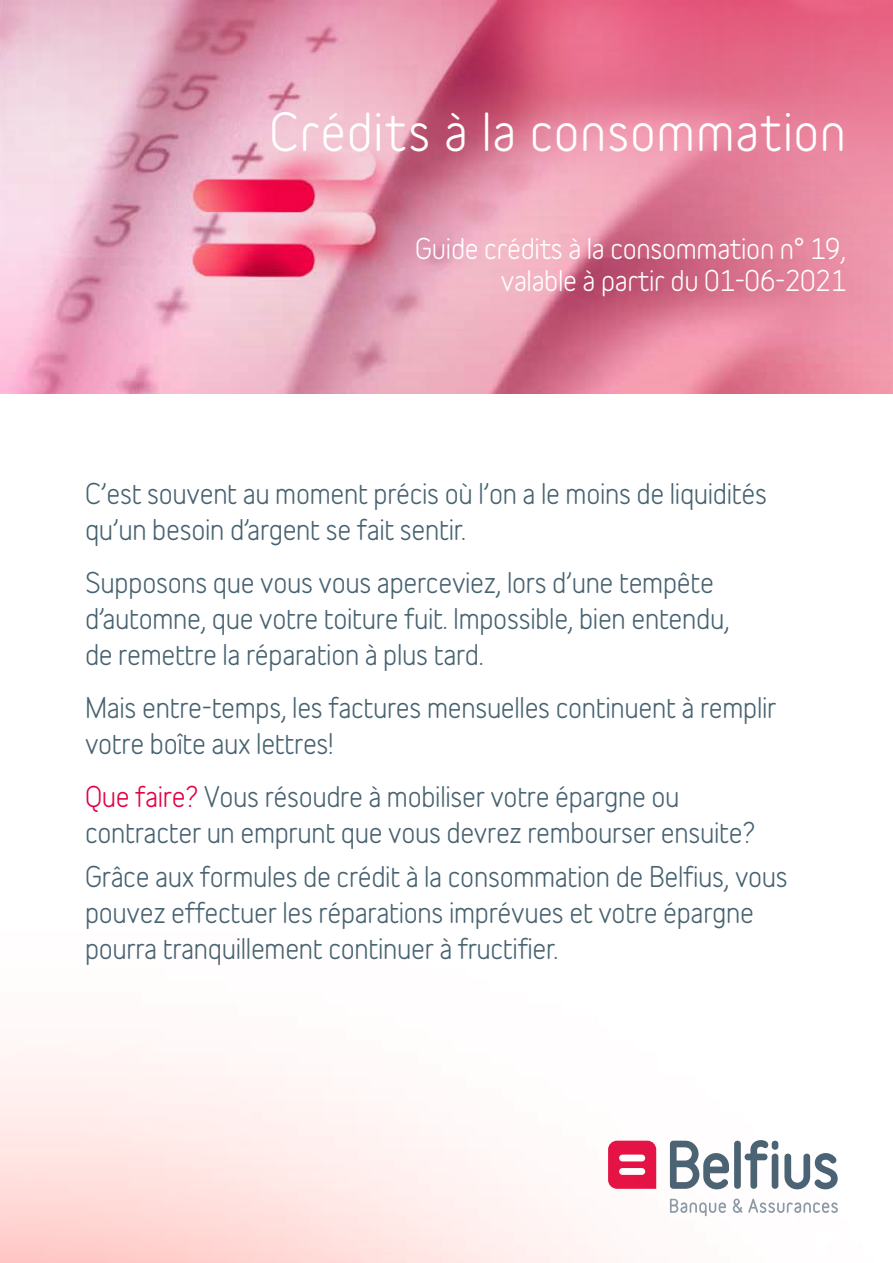
<style>
.page{position:relative;width:893px;height:1263px;background:#fff}
.page>*{position:absolute;margin:0;border:0;box-sizing:border-box;transform-origin:0 0}
.t1{font:49.5px "Belfius Normal";letter-spacing:.015em;color:#fff}
.t2{font:27px/36px "Belfius Alternative";letter-spacing:-.01em;color:#476270}
.t3{font:27px/32.4px "Belfius Normal";letter-spacing:-.01em;color:#fff;text-align:right}
.s1{color:#e40045}
</style>
<div class="page">
<img style="left:0;top:0;width:893px;height:1263px">
<h1 class="t1" style="left:269px;top:90px;width:578px">Crédits à la consommation</h1>
<p class="t3" style="left:415px;top:230px;width:433px">Guide crédits à la consommation n° 19, valable à partir du 01-06-2021</p>
<p class="t2" style="left:85px;top:473px;width:683px">C’est souvent au moment précis où l’on a le moins de liquidités qu’un besoin d’argent se fait sentir.</p>
<p class="t2" style="left:85px;top:562px;width:646px">Supposons que vous vous aperceviez, lors d’une tempête d’automne, que votre toiture fuit. Impossible, bien entendu, de remettre la réparation à plus tard.</p>
<p class="t2" style="left:85px;top:687px;width:693px">Mais entre-temps, les factures mensuelles continuent à remplir votre boîte aux lettres!</p>
<p class="t2" style="left:85px;top:776px;width:672px"><span class="s1">Que faire?</span> Vous résoudre à mobiliser votre épargne ou contracter un emprunt que vous devrez rembourser ensuite?</p>
<p class="t2" style="left:85px;top:856px;width:704px">Grâce aux formules de crédit à la consommation de Belfius, vous pouvez effectuer les réparations imprévues et votre épargne pourra tranquillement continuer à fructifier.</p>
</div>
